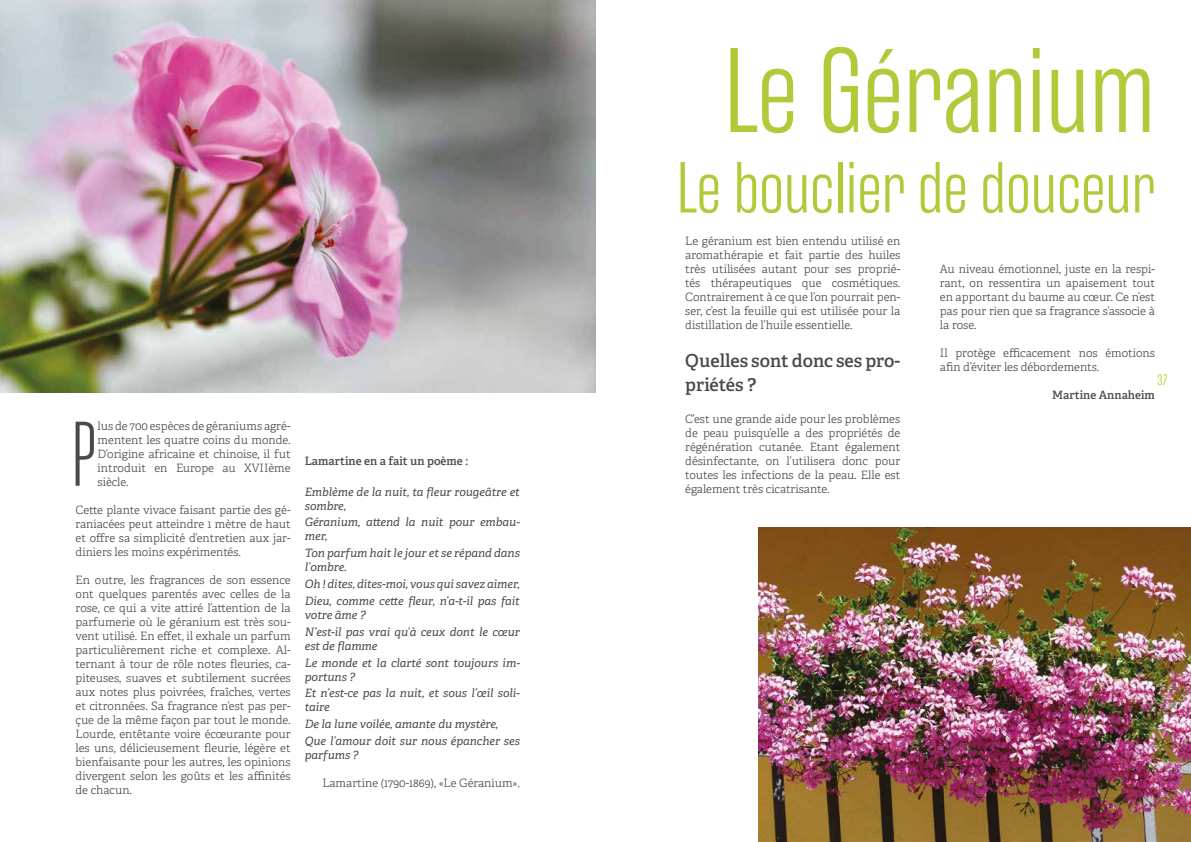
<style>
.page{position:relative;width:1191px;height:842px;background:#fff}
.page>*{position:absolute;margin:0;border:0;box-sizing:border-box;transform-origin:0 0}
.t1{font:300 120px "Rama Gothic E";color:#afcb3a}
.t2{font:300 91.5px "Rama Gothic M";color:#4a4a49}
.t3{font:300 72px "Rama Gothic E";color:#afcb3a}
.t4{font:18px/24px "Adelle PE Sb";color:#4a4a49}
.t5{font:300 15px "Rama Gothic E";color:#afcb3a}
.t6{font:11.5px/14px "Adelle PE Lt";color:#4a4a49;text-align:justify}
.t7{font:italic 11.5px/16.8px "Adelle PE";color:#4a4a49}
.t8{font:11.5px "Adelle PE Sb";color:#4a4a49}
</style>
<div class="page">
<img style="left:758px;top:527px;width:433px;height:315px">
<img style="left:0;top:0;width:595px;height:392px">
<h2 class="t2" style="left:72px;top:410px;width:25px">P</h2>
<p class="t6" style="left:98px;top:418px;width:194px">lus de 700 espèces de géraniums agré&shy;mentent les quatre coins du monde.<br>D’origine africaine et chinoise, il fut introduit en Europe au XVIIème siècle.</p>
<p class="t6" style="left:76px;top:502px;width:216px">Cette plante vivace faisant partie des gé&shy;raniacées peut atteindre 1 mètre de haut et offre sa simplicité d’entretien aux jar&shy;diniers les moins expérimentés.</p>
<p class="t6" style="left:76px;top:572px;width:217px">En outre, les fragrances de son essence ont quelques parentés avec celles de la rose, ce qui a vite attiré l’attention de la parfumerie où le géranium est très sou&shy;vent utilisé. En effet, il exhale un parfum particulièrement riche et complexe. Al&shy;ternant à tour de rôle notes fleuries, ca&shy;piteuses, suaves et subtilement sucrées aux notes plus poivrées, fraîches, vertes et citronnées. Sa fragrance n’est pas per&shy;çue de la même façon par tout le monde.<br>Lourde, entêtante voire écœurante pour les uns, délicieusement fleurie, légère et bienfaisante pour les autres, les opinions divergent selon les goûts et les affinités de chacun.</p>
<p class="t8" style="left:305px;top:452px;width:165px">Lamartine en a fait un poème :</p>
<p class="t7" style="left:305px;top:484px;width:216px;line-height:14px">Emblème de la nuit, ta fleur rougeâtre et sombre,</p>
<p class="t7" style="left:305px;top:515px;width:217px;line-height:14px">Géranium, attend la nuit pour embau&shy;mer,</p>
<p class="t7" style="left:305px;top:546px;width:216px;line-height:14px">Ton parfum hait le jour et se répand dans l’ombre.</p>
<p class="t7" style="left:305px;top:575px;width:217px">Oh ! dites, dites-moi, vous qui savez aimer,<br>Dieu, comme cette fleur, n’a-t-il pas fait</p>
<p class="t7" style="left:305px;top:606px;width:217px">votre âme ?<br>N’est-il pas vrai qu’à ceux dont le cœur</p>
<p class="t7" style="left:305px;top:637px;width:217px">est de flamme<br>Le monde et la clarté sont toujours im-</p>
<p class="t7" style="left:305px;top:668px;width:217px">portuns ?<br>Et n’est-ce pas la nuit, et sous l’œil soli-</p>
<p class="t7" style="left:305px;top:698px;width:216px">taire<br>De la lune voilée, amante du mystère,<br>Que l’amour doit sur nous épancher ses</p>
<p class="t7" style="left:305px;top:746px;width:55px">parfums ?</p>
<p class="t6" style="left:322px;top:776px;width:199px">Lamartine (1790-1869), «Le Géranium».</p>
<h1 class="t1" style="left:723px;top:27px;width:433px">Le Géranium</h1>
<h3 class="t3" style="left:676px;top:149px;width:480px">Le bouclier de douceur</h3>
<p class="t6" style="left:685px;top:234px;width:217px">Le géranium est bien entendu utilisé en aromathérapie et fait partie des huiles très utilisées autant pour ses proprié&shy;tés thérapeutiques que cosmétiques.<br>Contrairement à ce que l’on pourrait pen&shy;ser, c’est la feuille qui est utilisée pour la distillation de l’huile essentielle.</p>
<h3 class="t4" style="left:685px;top:348px;width:216px">Quelles sont donc ses pro&shy;priétés ?</h3>
<p class="t6" style="left:685px;top:412px;width:216px">C’est une grande aide pour les problèmes de peau puisqu’elle a des propriétés de régénération cutanée. Etant également désinfectante, on l’utilisera donc pour toutes les infections de la peau. Elle est également très cicatrisante.</p>
<p class="t6" style="left:940px;top:261px;width:217px">Au niveau émotionnel, juste en la respi&shy;rant, on ressentira un apaisement tout en apportant du baume au cœur. Ce n’est pas pour rien que sa fragrance s’associe à la rose.</p>
<p class="t6" style="left:940px;top:345px;width:216px">Il protège efficacement nos émotions afin d’éviter les débordements.</p>
<p class="t8" style="left:1052px;top:386px;width:104px">Martine Annaheim</p>
<h3 class="t5" style="left:1157px;top:372px;width:11px">37</h3>
</div>
